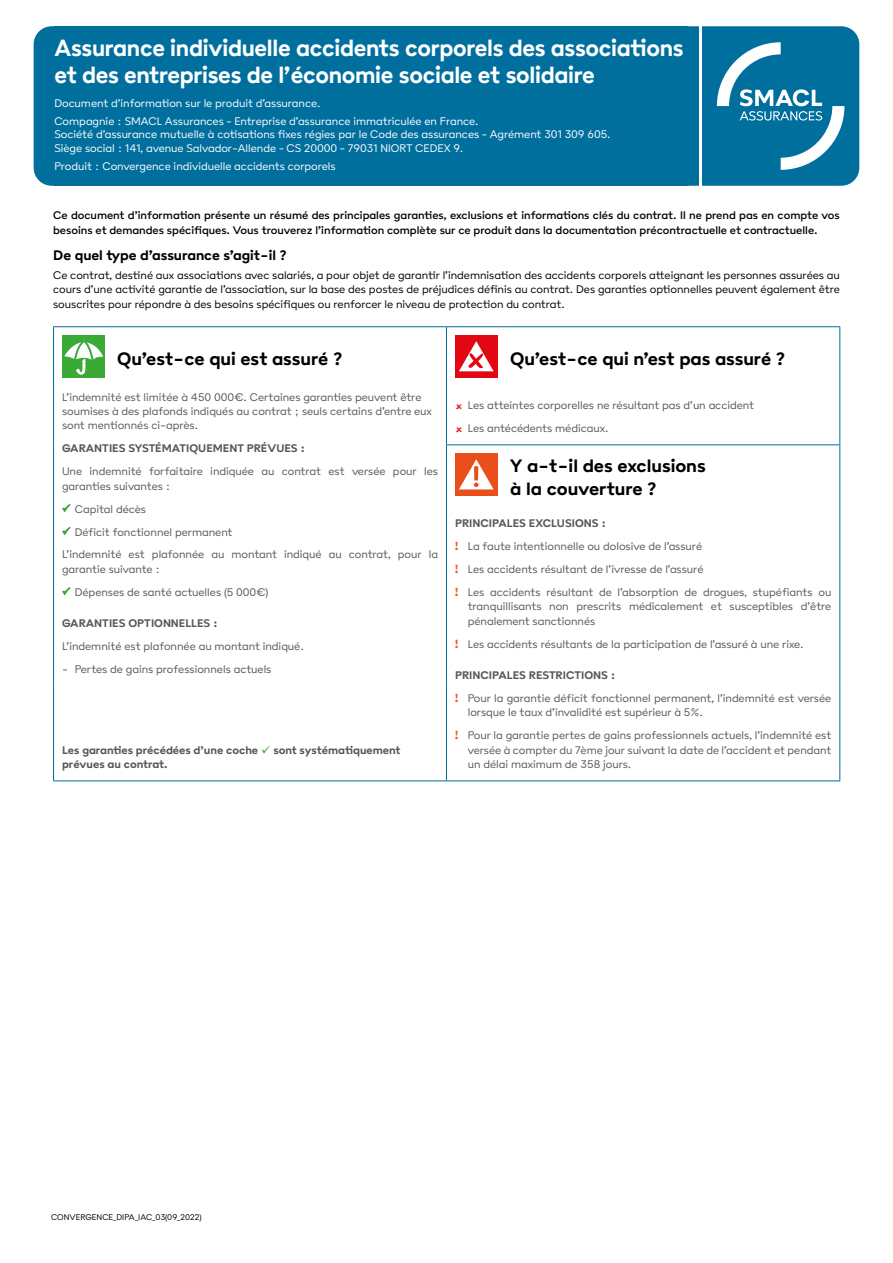
<style>
.page{position:relative;width:893px;height:1263px;background:#fff}
.page>*{position:absolute;margin:0;border:0;box-sizing:border-box;transform-origin:0 0}
.t1{font:700 25.5px/27px "Poligon";letter-spacing:-.01em;color:#fff;scale:.95 1}
.t2{font:700 19.5px/23.4px "Poligon";color:#000}
.t3{font:700 15px "Poligon";color:#000}
.t4{font:300 12px/23px "Poligon";color:#575756}
.t5{font:300 12px/14.4px "Poligon";color:#000;text-align:justify}
.t6{font:300 12px/17.7px "Poligon";color:#fff}
.t7{font:500 12px/14.4px "Poligon";color:#000}
.t8{font:700 12px/14.4px "Poligon";color:#575756}
.t9{font:300 9px "Poligon";color:#000}
.s1{color:#3fa535}
.s2{font-weight:700}
.s3{font-weight:900;color:#f1592a}
</style>
<div class="page">
<div style="left:34px;top:26px;width:825px;height:160px;background:#006f9e;border-radius:18px"></div>
<hr style="left:53px;top:326px;width:393px;height:1px;background:#006f9e">
<hr style="left:53px;top:327px;width:1px;height:118px;background:#006f9e">
<hr style="left:446px;top:326px;width:394px;height:1px;background:#006f9e">
<hr style="left:446px;top:327px;width:1px;height:117px;background:#006f9e">
<hr style="left:839px;top:327px;width:1px;height:117px;background:#006f9e">
<hr style="left:53px;top:445px;width:1px;height:241px;background:#006f9e">
<hr style="left:446px;top:444px;width:394px;height:1px;background:#006f9e">
<hr style="left:446px;top:445px;width:1px;height:241px;background:#006f9e">
<hr style="left:839px;top:445px;width:1px;height:241px;background:#006f9e">
<hr style="left:53px;top:686px;width:1px;height:94px;background:#006f9e">
<hr style="left:446px;top:686px;width:1px;height:94px;background:#006f9e">
<hr style="left:839px;top:686px;width:1px;height:94px;background:#006f9e">
<hr style="left:53px;top:780px;width:393px;height:1px;background:#006f9e">
<hr style="left:446px;top:780px;width:394px;height:1px;background:#006f9e">
<div style="left:62px;top:335px;width:43px;height:43px;background:#3aaa35"></div>
<svg style="left:64px;top:337px;width:39px;height:37px"></svg>
<div style="left:455px;top:335px;width:42px;height:43px;background:#e30613"></div>
<svg style="left:459px;top:341px;width:35px;height:30px"></svg>
<div style="left:455px;top:453px;width:42px;height:43px;background:#e94e1b"></div>
<svg style="left:459px;top:459px;width:35px;height:30px"></svg>
<hr style="left:699px;top:26px;width:3px;height:160px;background:#fff">
<svg style="left:717px;top:42px;width:127px;height:128px"></svg>
<h1 class="t1" style="left:54px;top:34px;width:664px">Assurance individuelle accidents corporels des associations et des entreprises de l’économie sociale et solidaire</h1>
<p class="t6" style="left:54px;top:94px;width:426px">Document d’information sur le produit d’assurance.<br>Compagnie : SMACL Assurances - Entreprise d’assurance immatriculée en France.</p>
<p class="t6" style="left:54px;top:128px;width:558px;line-height:13.5px">Société d’assurance mutuelle à cotisations fixes régies par le Code des assurances - Agrément 301 309 605.<br>Siège social : 141, avenue Salvador-Allende - CS 20000 - 79031 NIORT CEDEX 9.</p>
<p class="t6" style="left:54px;top:157px;width:283px">Produit : Convergence individuelle accidents corporels</p>
<p class="t7" style="left:53px;top:208px;width:788px">Ce document d’information présente un résumé des principales garanties, exclusions et informations clés du contrat. Il ne prend pas en compte vos besoins et demandes spécifiques. Vous trouverez l’information complète sur ce produit dans la documentation précontractuelle et contractuelle.</p>
<p class="t3" style="left:53px;top:246px;width:235px">De quel type d’assurance s’agit-il ?</p>
<p class="t5" style="left:53px;top:268px;width:788px">Ce contrat, destiné aux associations avec salariés, a pour objet de garantir l’indemnisation des accidents corporels atteignant les personnes assurées au cours d’une activité garantie de l’association, sur la base des postes de préjudices définis au contrat. Des garanties optionnelles peuvent également être souscrites pour répondre à des besoins spécifiques ou renforcer le niveau de protection du contrat.</p>
<h2 class="t2" style="left:117px;top:347px;width:227px">Qu’est-ce qui est assuré ?</h2>
<p class="t4" style="left:62px;top:389px;width:371px;line-height:14.4px">L’indemnité est limitée à 450 000€. Certaines garanties peuvent être soumises à des plafonds indiqués au contrat ; seuls certains d’entre eux sont mentionnés ci-après.</p>
<p class="t8" style="left:62px;top:441px;width:245px">GARANTIES SYSTÉMATIQUEMENT PRÉVUES :</p>
<p class="t4" style="left:62px;top:464px;width:377px;line-height:14.4px">Une indemnité forfaitaire indiquée au contrat est versée pour les garanties suivantes :</p>
<p class="t4" style="left:62px;top:497px;width:86px"><span class="s1">✓</span> Capital décès</p>
<p class="t4" style="left:62px;top:520px;width:377px"><span class="s1">✓</span> Déficit fonctionnel permanent<br>L’indemnité est plafonnée au montant indiqué au contrat, pour la</p>
<p class="t4" style="left:62px;top:557px;width:100px">garantie suivante :</p>
<p class="t4" style="left:62px;top:580px;width:208px"><span class="s1">✓</span> Dépenses de santé actuelles (5 000€)</p>
<p class="t8" style="left:62px;top:616px;width:157px">GARANTIES OPTIONNELLES :</p>
<p class="t4" style="left:62px;top:634px;width:243px">L’indemnité est plafonnée au montant indiqué.</p>
<p class="t4" style="left:62px;top:657px;width:211px">- Pertes de gains professionnels actuels</p>
<p class="t8" style="left:62px;top:742px;width:340px">Les garanties précédées d’une coche <span class="s1">✓</span> sont systématiquement prévues au contrat.</p>
<h2 class="t2" style="left:510px;top:347px;width:277px">Qu’est-ce qui n’est pas assuré ?</h2>
<p class="t4" style="left:468px;top:394px;width:288px">Les atteintes corporelles ne résultant pas d’un accident<br>Les antécédents médicaux.</p>
<h2 class="t2" style="left:510px;top:453px;width:197px">Y a-t-il des exclusions à la couverture ?</h2>
<p class="t4" style="left:455px;top:512px;width:378px"><span class="s2">PRINCIPALES EXCLUSIONS :<br></span><span class="s3">!</span> La faute intentionnelle ou dolosive de l’assuré<br><span class="s3">!</span> Les accidents résultant de l’ivresse de l’assuré<br><span class="s3">!</span> Les accidents résultant de l’absorption de drogues, stupéfiants ou</p>
<p class="t4" style="left:468px;top:599px;width:365px;line-height:14.4px">tranquillisants non prescrits médicalement et susceptibles d’être pénalement sanctionnés</p>
<p class="t4" style="left:455px;top:632px;width:350px"><span class="s3">!</span> Les accidents résultants de la participation de l’assuré à une rixe.</p>
<p class="t4" style="left:455px;top:664px;width:378px"><span class="s2">PRINCIPALES RESTRICTIONS :<br></span><span class="s3">!</span> Pour la garantie déficit fonctionnel permanent, l’indemnité est versée</p>
<p class="t4" style="left:455px;top:701px;width:378px;text-indent:13px">lorsque le taux d’invalidité est supérieur à 5%.<br><span class="s3">!</span> Pour la garantie pertes de gains professionnels actuels, l’indemnité est</p>
<p class="t4" style="left:468px;top:742px;width:365px;line-height:14.4px">versée à compter du 7ème jour suivant la date de l’accident et pendant un délai maximum de 358 jours.</p>
<p class="t9" style="left:51px;top:1212px;width:152px">CONVERGENCE_DIPA_IAC_03(09_2022)</p>
</div>
